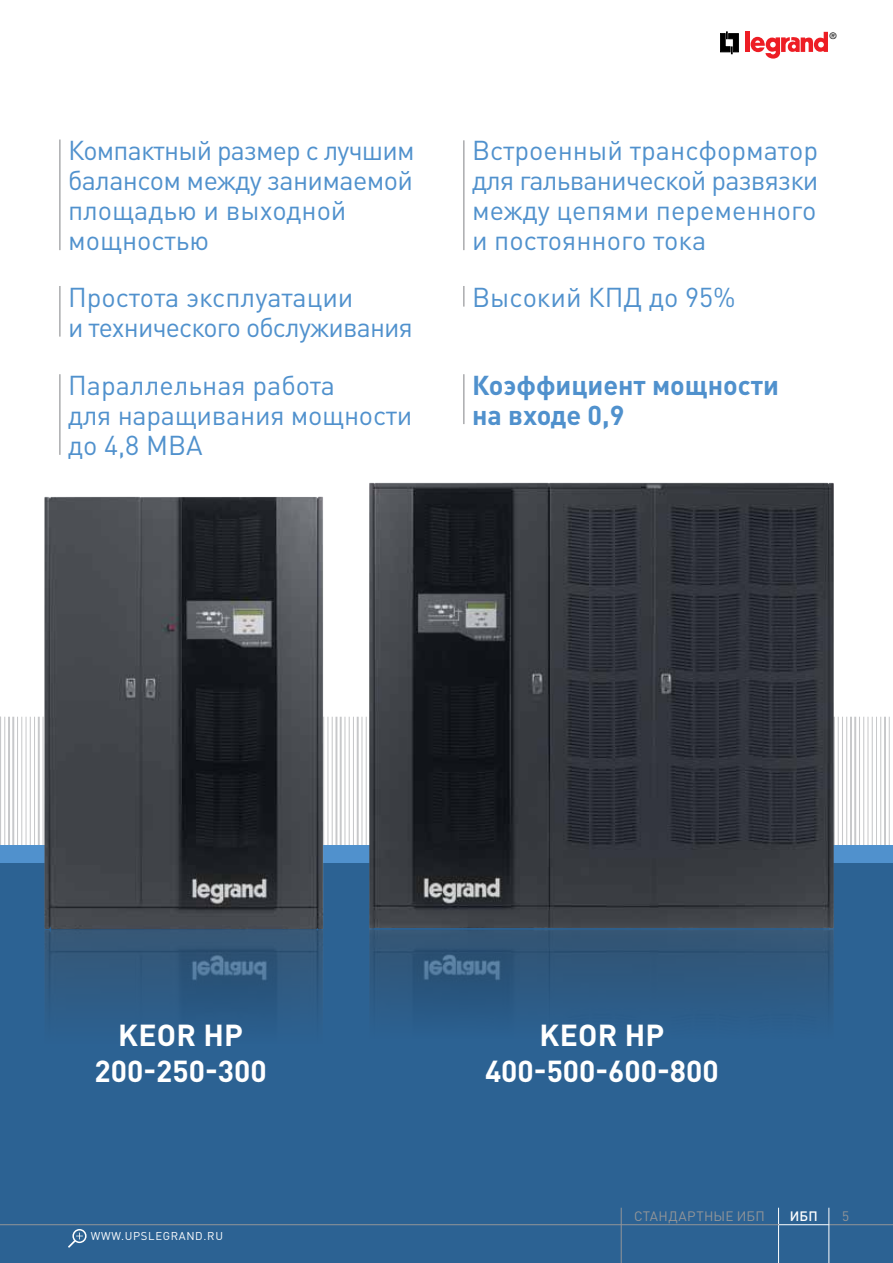
<style>
.page{position:relative;width:893px;height:1263px;background:#fff}
.page>*{position:absolute;margin:0;border:0;box-sizing:border-box;transform-origin:0 0}
.t1{font:700 30px/36px "DIN Pro";color:#fff;text-align:center}
.t2{font:27px/30px "DIN Pro";letter-spacing:-.01em;color:#5091cd}
.t3{font:700 27px/30px "DIN Pro";color:#5091cd}
.t4{font:27px "DIN Pro";letter-spacing:-.03em;color:#5091cd}
.t5{font:13.5px "DIN Pro";letter-spacing:.02em;color:#939598}
.t6{font:500 13.5px "DIN Pro";color:#fff}
.t7{font:11.25px "DIN Pro";letter-spacing:.06em;color:#fff}
.t8{font:9px "Helvetica";color:#000}
</style>
<div class="page">
<svg style="left:720px;top:32px;width:19px;height:22px"></svg>
<div style="left:745px;top:32px;width:5px;height:20px;background:#ed1d24"></div>
<svg style="left:751px;top:32px;width:77px;height:27px"></svg>
<div style="left:0;top:859px;width:893px;height:404px;background:#2c6293"></div>
<hr style="left:323px;top:717px;width:1px;height:131px;background:#c7c8ca">
<hr style="left:327px;top:717px;width:1px;height:131px;background:#c7c8ca">
<hr style="left:332px;top:717px;width:1px;height:131px;background:#c7c8ca">
<hr style="left:335px;top:717px;width:2px;height:131px;background:#c7c8ca">
<hr style="left:340px;top:717px;width:2px;height:131px;background:#c7c8ca">
<hr style="left:344px;top:717px;width:1px;height:131px;background:#c7c8ca">
<hr style="left:349px;top:717px;width:1px;height:131px;background:#c7c8ca">
<hr style="left:353px;top:717px;width:1px;height:131px;background:#c7c8ca">
<hr style="left:357px;top:717px;width:2px;height:131px;background:#c7c8ca">
<hr style="left:361px;top:717px;width:1px;height:131px;background:#c7c8ca">
<hr style="left:366px;top:717px;width:1px;height:131px;background:#c7c8ca">
<hr style="left:43px;top:717px;width:1px;height:131px;background:#c7c8ca">
<hr style="left:38px;top:717px;width:2px;height:131px;background:#c7c8ca">
<hr style="left:34px;top:717px;width:1px;height:131px;background:#c7c8ca">
<hr style="left:30px;top:717px;width:1px;height:131px;background:#c7c8ca">
<hr style="left:26px;top:717px;width:1px;height:131px;background:#c7c8ca">
<hr style="left:22px;top:717px;width:1px;height:131px;background:#c7c8ca">
<hr style="left:17px;top:717px;width:1px;height:131px;background:#c7c8ca">
<hr style="left:12px;top:717px;width:2px;height:131px;background:#c7c8ca">
<hr style="left:8px;top:717px;width:2px;height:131px;background:#c7c8ca">
<hr style="left:4px;top:717px;width:1px;height:131px;background:#c7c8ca">
<hr style="left:0;top:717px;width:1px;height:131px;background:#c7c8ca">
<hr style="left:889px;top:717px;width:1px;height:131px;background:#c7c8ca">
<hr style="left:884px;top:717px;width:2px;height:131px;background:#c7c8ca">
<hr style="left:880px;top:717px;width:1px;height:131px;background:#c7c8ca">
<hr style="left:876px;top:717px;width:1px;height:131px;background:#c7c8ca">
<hr style="left:872px;top:717px;width:1px;height:131px;background:#c7c8ca">
<hr style="left:868px;top:717px;width:1px;height:131px;background:#c7c8ca">
<hr style="left:863px;top:717px;width:1px;height:131px;background:#c7c8ca">
<hr style="left:859px;top:717px;width:1px;height:131px;background:#c7c8ca">
<hr style="left:854px;top:717px;width:2px;height:131px;background:#c7c8ca">
<hr style="left:850px;top:717px;width:2px;height:131px;background:#c7c8ca">
<hr style="left:846px;top:717px;width:1px;height:131px;background:#c7c8ca">
<hr style="left:842px;top:717px;width:1px;height:131px;background:#c7c8ca">
<hr style="left:838px;top:717px;width:1px;height:131px;background:#c7c8ca">
<hr style="left:833px;top:717px;width:2px;height:131px;background:#c7c8ca">
<div style="left:0;top:845px;width:893px;height:18px;background:#5091cd"></div>
<hr style="left:829px;top:1224px;width:64px;height:1px;background:#939598">
<hr style="left:0;top:1224px;width:779px;height:1px;background:#939598">
<img style="left:44px;top:497px;width:279px;height:751px">
<img style="left:369px;top:483px;width:465px;height:780px">
<hr style="left:463px;top:140px;width:1px;height:110px;background:#808285">
<hr style="left:60px;top:139px;width:1px;height:111px;background:#808285">
<svg style="left:463px;top:286px;width:1px;height:21px"></svg>
<hr style="left:60px;top:286px;width:1px;height:51px;background:#808285">
<hr style="left:463px;top:374px;width:1px;height:50px;background:#808285">
<hr style="left:60px;top:374px;width:1px;height:81px;background:#808285">
<p class="t8" style="left:830px;top:30px;width:8px">®</p>
<p class="t2" style="left:68px;top:135px;width:348px">Компактный размер с лучшим балансом между занимаемой площадью и выходной мощностью</p>
<p class="t2" style="left:68px;top:281px;width:287px">Простота эксплуатации</p>
<p class="t2" style="left:472px;top:281px;width:265px">Высокий КПД до 95%</p>
<p class="t4" style="left:68px;top:310px;width:346px">и технического обслуживания</p>
<p class="t3" style="left:472px;top:367px;width:309px">КОЭФФИЦИЕНТ МОЩНОСТИ<br>НА ВХОДЕ 0,9</p>
<p class="t2" style="left:472px;top:135px;width:348px;text-align:justify">Встроенный трансформатор для гальванической развязки между цепями переменного и постоянного тока</p>
<p class="t2" style="left:68px;top:370px;width:346px">Параллельная работа<br>для наращивания мощности до 4,8 МВА</p>
<p class="t1" style="left:95px;top:1013px;width:174px">KEOR HP<br>200-250-300</p>
<p class="t1" style="left:485px;top:1013px;width:235px">KEOR HP<br>400-500-600-800</p>
<p class="t7" style="left:91px;top:1229px;width:134px">WWW.UPSLEGRAND.RU</p>
<p class="t5" style="left:634px;top:1207px;width:132px">СТАНДАРТНЫЕ ИБП</p>
<p class="t6" style="left:790px;top:1205px;width:29px">ИБП</p>
<p class="t5" style="left:842px;top:1207px;width:9px">5</p>
</div>
